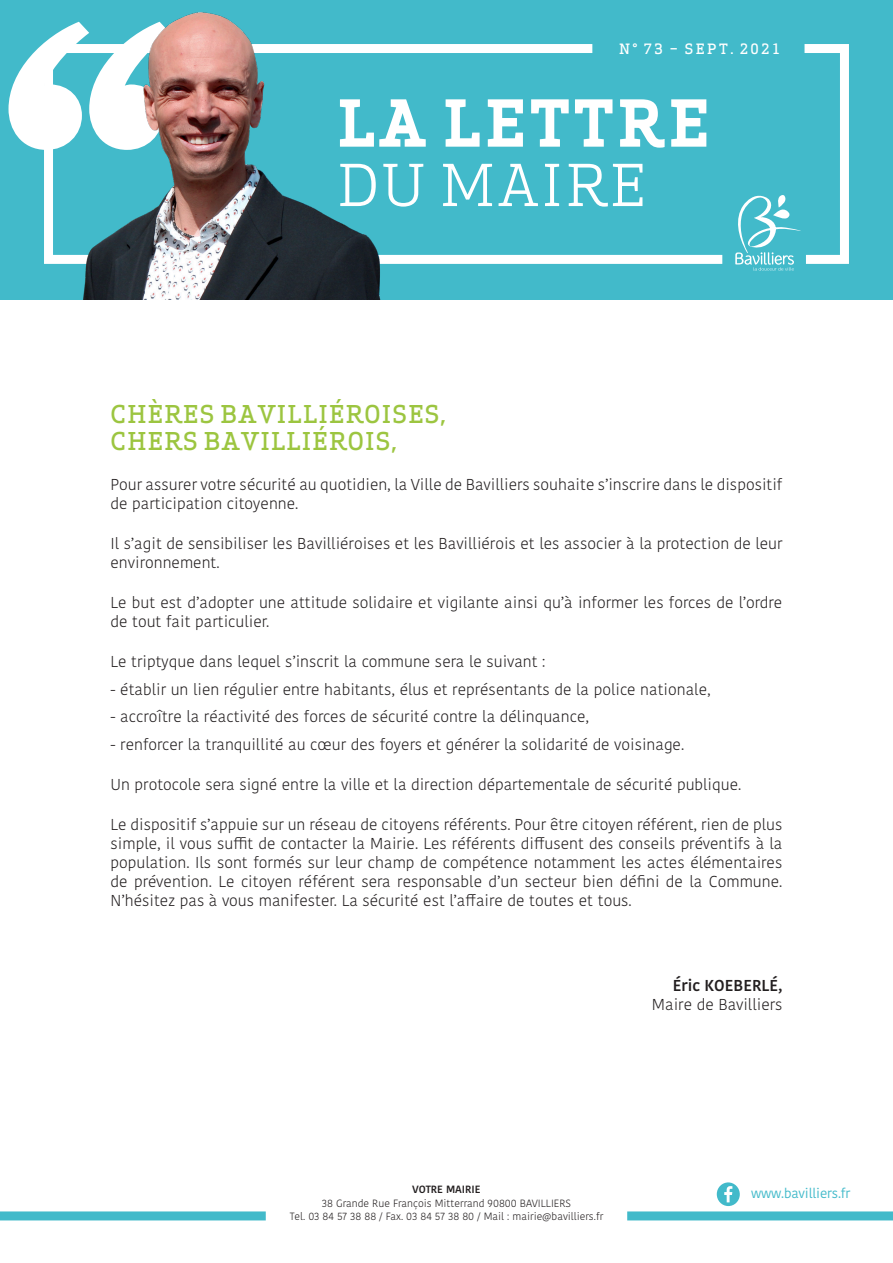
<style>
.page{position:relative;width:893px;height:1263px;background:#fff}
.page>*{position:absolute;margin:0;border:0;box-sizing:border-box;transform-origin:0 0}
.t1{font:700 63px "Apex Serif";letter-spacing:.07em;color:#fff}
.t2{font:56.25px "Apex Serif";letter-spacing:.07em;color:#fff}
.Edito{font:500 24px/27px "Apex Serif";letter-spacing:.05em;color:#9cc540}
.Edito-2{font:300 15.75px/18.9px "Kohinoor Bangla";color:#231f20}
.t3{font:500 13.95px "Apex Serif";letter-spacing:.175em;color:#fff}
.texte{font:13.5px "Kohinoor Bangla";letter-spacing:-.01em;color:#42baca}
.Edito-3{font:300 10.5px "Kohinoor Bangla";color:#231f20}
.Edito-4{font:600 10.5px "Kohinoor Bangla";color:#231f20}
.s1{font-weight:600}
</style>
<div class="page">
<div style="left:0;top:0;width:893px;height:300px;background:#42baca"></div>
<svg style="left:44px;top:44px;width:679px;height:220px"></svg>
<div style="left:0;top:1211px;width:266px;height:9px;background:#42baca"></div>
<div style="left:627px;top:1211px;width:266px;height:9px;background:#42baca"></div>
<svg style="left:9px;top:34px;width:46px;height:116px"></svg>
<img style="left:55px;top:13px;width:334px;height:287px">
<svg style="left:735px;top:44px;width:114px;height:227px"></svg>
<svg style="left:717px;top:1182px;width:23px;height:24px"></svg>
<p class="t3" style="left:619px;top:40px;width:163px">N° 73 – SEPT. 2021</p>
<p class="t1" style="left:338px;top:84px;width:373px">LA LETTRE</p>
<p class="t2" style="left:338px;top:150px;width:309px">DU MAIRE</p>
<p class="Edito" style="left:111px;top:401px;width:337px">CHÈRES BAVILLIÉROISES,<br>CHERS BAVILLIÉROIS,</p>
<p class="Edito-2" style="left:111px;top:475px;width:673px">Pour assurer votre sécurité au quotidien, la Ville de Bavilliers souhaite s’inscrire dans le dispositif de participation citoyenne.</p>
<p class="Edito-2" style="left:111px;top:534px;width:673px">Il s’agit de sensibiliser les Bavilliéroises et les Bavilliérois et les associer à la protection de leur environnement.</p>
<p class="Edito-2" style="left:111px;top:593px;width:673px">Le but est d’adopter une attitude solidaire et vigilante ainsi qu’à informer les forces de l’ordre de tout fait particulier.</p>
<p class="Edito-2" style="left:111px;top:652px;width:436px">Le triptyque dans lequel s’inscrit la commune sera le suivant :</p>
<p class="Edito-2" style="left:111px;top:680px;width:602px">- établir un lien régulier entre habitants, élus et représentants de la police nationale,</p>
<p class="Edito-2" style="left:111px;top:707px;width:480px">- accroître la réactivité des forces de sécurité contre la délinquance,</p>
<p class="Edito-2" style="left:111px;top:734px;width:575px">- renforcer la tranquillité au cœur des foyers et générer la solidarité de voisinage.</p>
<p class="Edito-2" style="left:111px;top:775px;width:632px">Un protocole sera signé entre la ville et la direction départementale de sécurité publique.</p>
<p class="Edito-2" style="left:111px;top:815px;width:673px;text-align:justify">Le dispositif s’appuie sur un réseau de citoyens référents. Pour être citoyen référent, rien de plus simple, il vous suffit de contacter la Mairie. Les référents diffusent des conseils préventifs à la population. Ils sont formés sur leur champ de compétence notamment les actes élémentaires de prévention. Le citoyen référent sera responsable d’un secteur bien défini de la Commune.<br>N’hésitez pas à vous manifester. La sécurité est l’affaire de toutes et tous.</p>
<p class="Edito-2" style="left:652px;top:976px;width:132px;text-align:right"><span class="s1">Éric KOEBERLÉ,<br></span>Maire de Bavilliers</p>
<p class="Edito-4" style="left:412px;top:1181px;width:70px">VOTRE MAIRIE</p>
<p class="Edito-3" style="left:322px;top:1195px;width:251px">38 Grande Rue François Mitterrand 90800 BAVILLIERS</p>
<p class="Edito-3" style="left:290px;top:1209px;width:315px">Tel. 03 84 57 38 88 / Fax. 03 84 57 38 80 / Mail : mairie@bavilliers.fr</p>
<p class="texte" style="left:751px;top:1183px;width:101px">www.bavilliers.fr</p>
</div>
